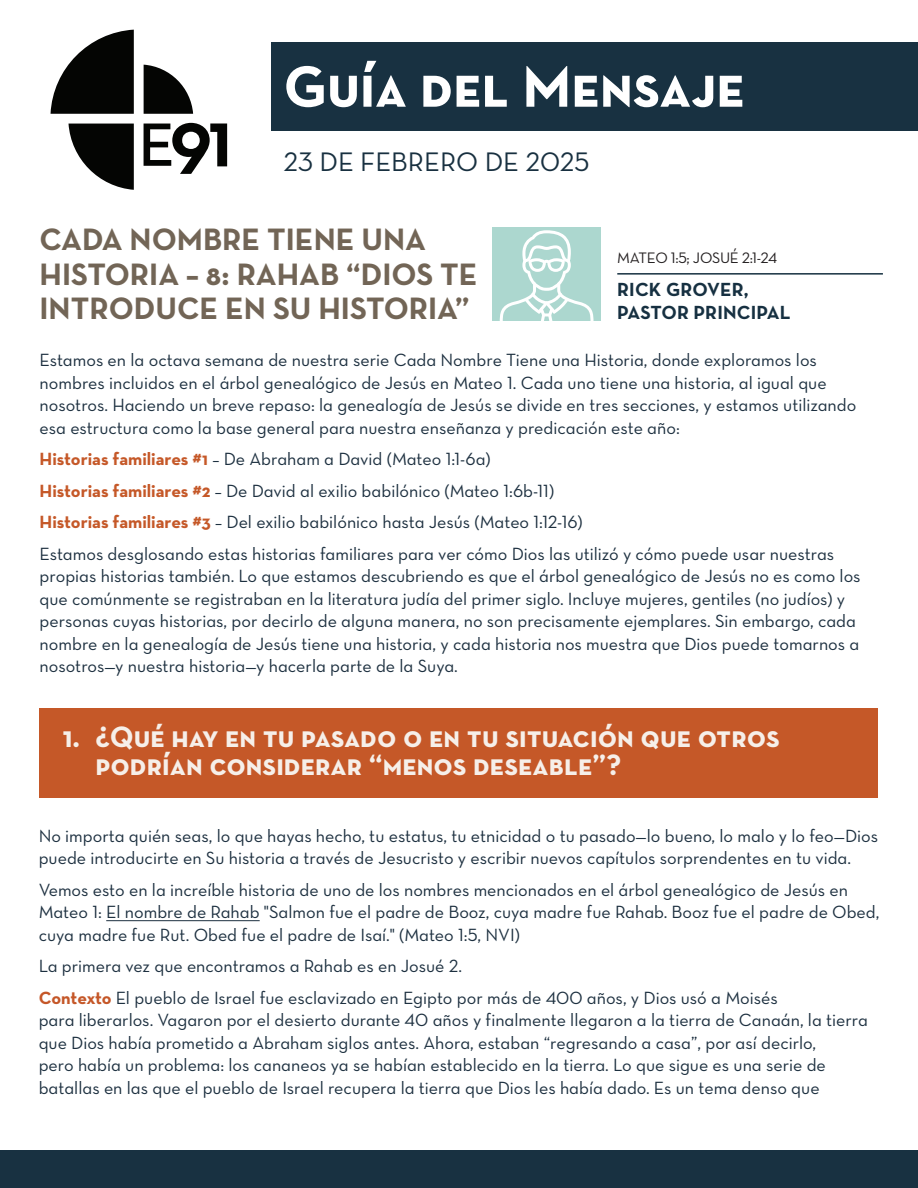
<style>
.page{position:relative;width:918px;height:1188px;background:#fff}
.page>*{position:absolute;margin:0;border:0;box-sizing:border-box;transform-origin:0 0}
.t1{font:59.25px "Neutra Text Bold SC";color:#fff}
.t2{font:31.5px/34.3px "Neutra Text Bold SC";color:#726556}
.t3{font:30px/27.6px "Neutra Text Bold SC";color:#f6efe9}
.t4{font:27.3px "Neutra Text Book Alt";color:#183040}
.t5{font:700 19.35px/23.2px "Neutra Text";letter-spacing:.01em;color:#163041}
.t6{font:18px/22.5px "Neutra Text Book Alt";color:#1d3040}
.t7{font:15.45px "Neutra Text Book Alt";letter-spacing:-.02em;color:#231f20}
.s1{font-family:"Neutra Text";font-weight:700;color:#c55828}
.s2{font-family:"Neutra Text";font-weight:700;color:#c55728}
</style>
<div class="page">
<div style="left:272px;top:42px;width:646px;height:89px;background:#183141"></div>
<div style="left:0;top:1150px;width:918px;height:38px;background:#183141"></div>
<svg style="left:144px;top:65px;width:49px;height:49px"></svg>
<svg style="left:51px;top:30px;width:83px;height:84px"></svg>
<svg style="left:69px;top:124px;width:65px;height:66px"></svg>
<svg style="left:144px;top:123px;width:83px;height:51px"></svg>
<div style="left:492px;top:227px;width:109px;height:93px;background:#acd7cf"></div>
<svg style="left:500px;top:230px;width:94px;height:90px"></svg>
<hr style="left:617px;top:273px;width:266px;height:2px;background:#163041">
<div style="left:40px;top:708px;width:838px;height:90px;background:#c55828"></div>
<hr style="left:106px;top:920px;width:154px;height:1px;background:#1d3040">
<h1 class="t1" style="left:283px;top:50px;width:463px">Guía del Mensaje</h1>
<h3 class="t4" style="left:283px;top:145px;width:307px">23 DE FEBRERO DE 2025</h3>
<h2 class="t2" style="left:40px;top:222px;width:440px">CADA NOMBRE TIENE UNA<br>HISTORIA – 8: RAHAB “DIOS TE<br>INTRODUCE EN SU HISTORIA”</h2>
<p class="t7" style="left:617px;top:249px;width:162px">MATEO 1:5; JOSUÉ 2:1-24</p>
<p class="t5" style="left:617px;top:278px;width:175px">RICK GROVER,<br>PASTOR PRINCIPAL</p>
<p class="t6" style="left:40px;top:349px;width:818px">Estamos en la octava semana de nuestra serie Cada Nombre Tiene una Historia, donde exploramos los nombres incluidos en el árbol genealógico de Jesús en Mateo 1. Cada uno tiene una historia, al igual que nosotros. Haciendo un breve repaso: la genealogía de Jesús se divide en tres secciones, y estamos utilizando esa estructura como la base general para nuestra enseñanza y predicación este año:</p>
<p class="t6" style="left:40px;top:443px;width:796px;line-height:31.5px"><span class="s1">Historias familiares #1</span> – De Abraham a David (Mateo 1:1-6a)<br><span class="s1">Historias familiares #2</span> – De David al exilio babilónico (Mateo 1:6b-11)<br><span class="s1">Historias familiares #3</span> – Del exilio babilónico hasta Jesús (Mateo 1:12-16)<br>Estamos desglosando estas historias familiares para ver cómo Dios las utilizó y cómo puede usar nuestras</p>
<p class="t6" style="left:40px;top:565px;width:823px">propias historias también. Lo que estamos descubriendo es que el árbol genealógico de Jesús no es como los que comúnmente se registraban en la literatura judía del primer siglo. Incluye mujeres, gentiles (no judíos) y personas cuyas historias, por decirlo de alguna manera, no son precisamente ejemplares. Sin embargo, cada nombre en la genealogía de Jesús tiene una historia, y cada historia nos muestra que Dios puede tomarnos a nosotros—y nuestra historia—y hacerla parte de la Suya.</p>
<h3 class="t3" style="left:95px;top:723px;width:686px;text-indent:-33px">1. ¿Qué hay en tu pasado o en tu situación que otros podrían considerar “menos deseable”?</h3>
<p class="t6" style="left:39px;top:824px;width:841px">No importa quién seas, lo que hayas hecho, tu estatus, tu etnicidad o tu pasado—lo bueno, lo malo y lo feo—Dios puede introducirte en Su historia a través de Jesucristo y escribir nuevos capítulos sorprendentes en tu vida.</p>
<p class="t6" style="left:39px;top:878px;width:842px">Vemos esto en la increíble historia de uno de los nombres mencionados en el árbol genealógico de Jesús en<br>Mateo 1: El nombre de Rahab "Salmon fue el padre de Booz, cuya madre fue Rahab. Booz fue el padre de Obed, cuya madre fue Rut. Obed fue el padre de Isaí." (Mateo 1:5, NVI)</p>
<p class="t6" style="left:39px;top:950px;width:741px;line-height:31.5px">La primera vez que encontramos a Rahab es en Josué 2.<br><span class="s2">Contexto</span> El pueblo de Israel fue esclavizado en Egipto por más de 400 años, y Dios usó a Moisés</p>
<p class="t6" style="left:39px;top:1009px;width:831px">para liberarlos. Vagaron por el desierto durante 40 años y finalmente llegaron a la tierra de Canaán, la tierra que Dios había prometido a Abraham siglos antes. Ahora, estaban “regresando a casa”, por así decirlo,<br>pero había un problema: los cananeos ya se habían establecido en la tierra. Lo que sigue es una serie de batallas en las que el pueblo de Israel recupera la tierra que Dios les había dado. Es un tema denso que</p>
</div>
